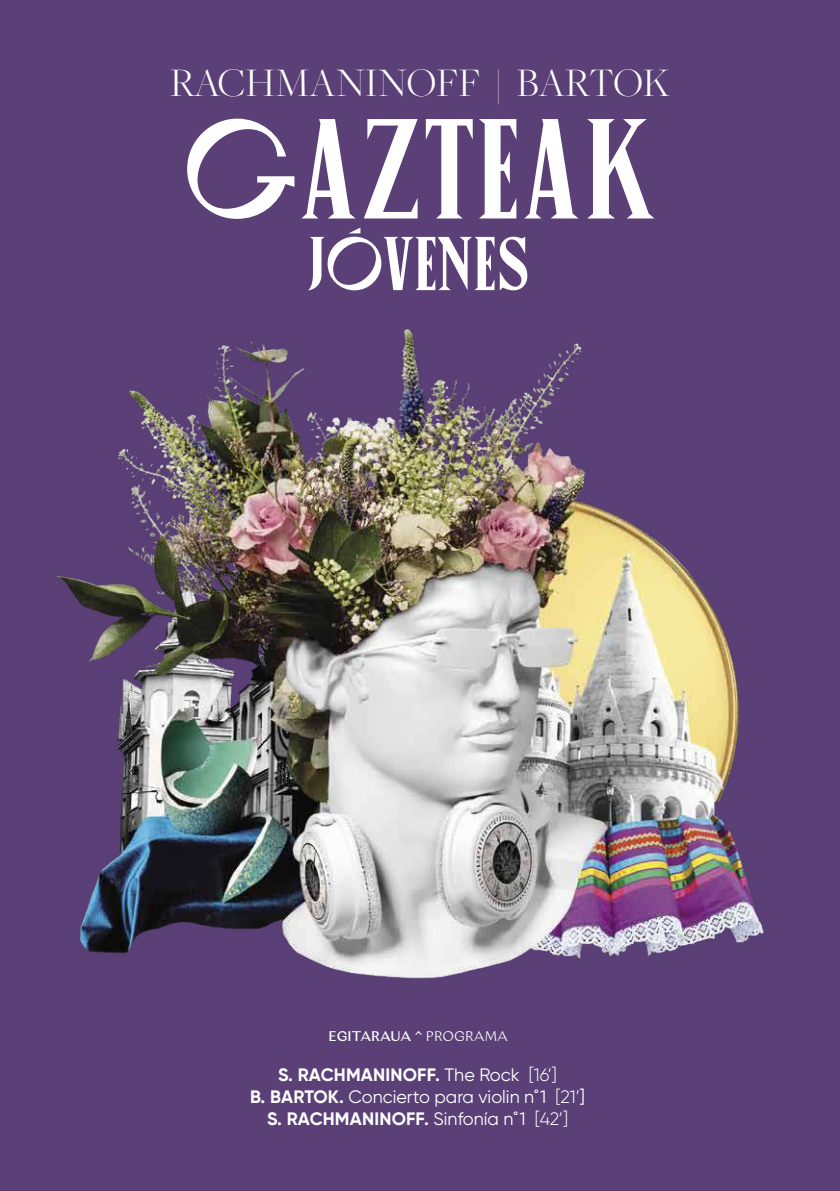
<style>
.page{position:relative;width:840px;height:1191px;background:#fff}
.page>*{position:absolute;margin:0;border:0;box-sizing:border-box;transform-origin:0 0}
.t1{font:142px "Canopee";letter-spacing:.02em;color:#fff}
.t2{font:76px "Canopee";letter-spacing:-.005em;color:#fff}
.t3{font:300 42px "Freight Big Pro";color:#fff}
.t4{font:18px/22px "Gilroy";color:#fff;text-align:center}
.t5{font:500 14px "Excentra Pro";color:#fff}
.s1{font-size:40px}
.s2{font-weight:300}
.s3{font-weight:700}
</style>
<div class="page">
<img style="left:0;top:0;width:839px;height:1191px">
<h3 class="t3" style="left:170px;top:55px;width:501px">RACHMANINOFF <span class="s1">|</span> BARTOK</h3>
<h1 class="t1" style="left:184px;top:95px;width:472px">GAZTEAK</h1>
<h2 class="t2" style="left:306px;top:224px;width:224px">JÓVENES</h2>
<p class="t5" style="left:328px;top:1027px;width:181px">EGITARAUA ^ <span class="s2">PROGRAMA</span></p>
<p class="t4" style="left:250px;top:1063px;width:336px"><span class="s3">S. RACHMANINOFF.</span> The Rock <span class="s2">[16’]<br></span><span class="s3">B. BARTOK.</span> Concierto para violin n˚1 <span class="s2">[21’</span>]<br><span class="s3">S. RACHMANINOFF.</span> Sinfonía n˚1 <span class="s2">[42’]</span></p>
</div>
